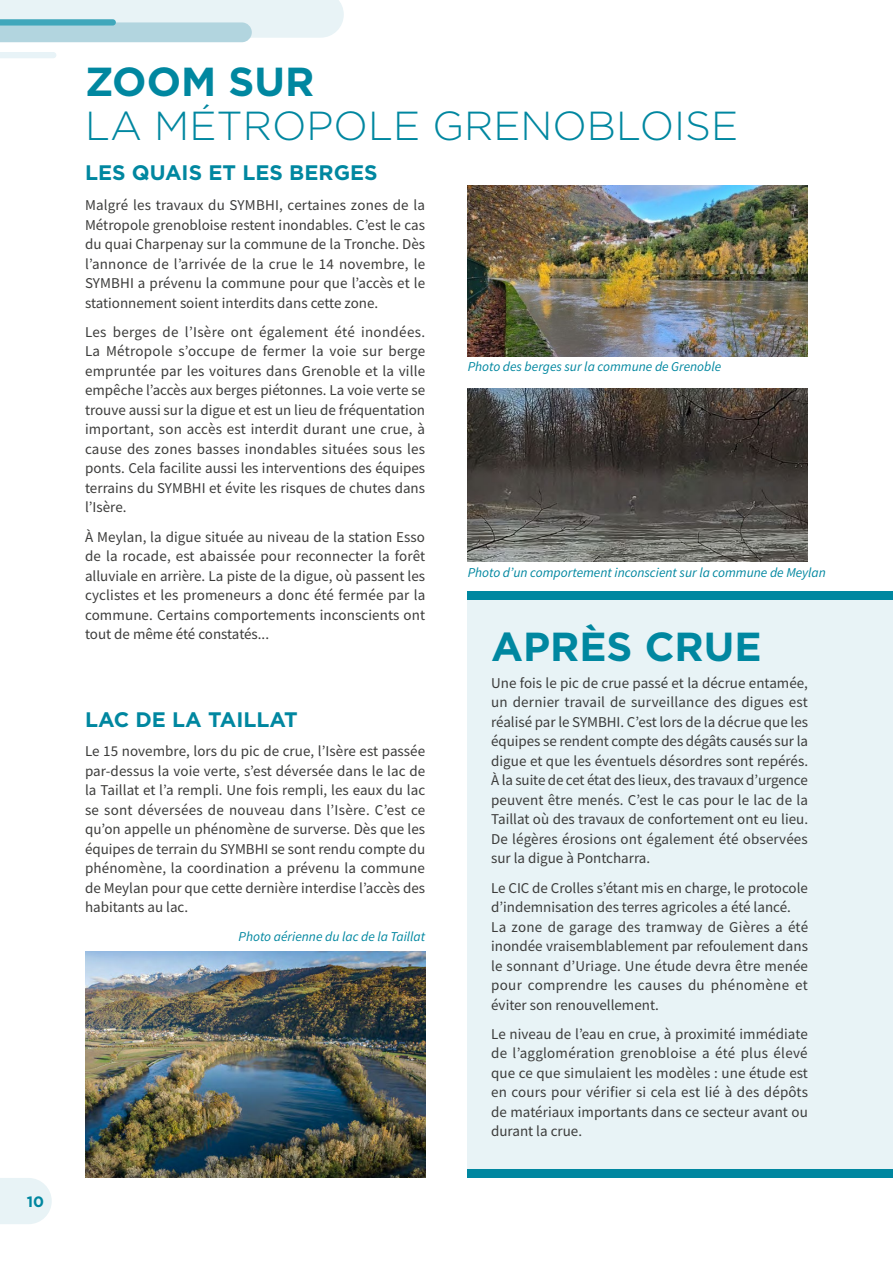
<style>
.page{position:relative;width:893px;height:1263px;background:#fff}
.page>*{position:absolute;margin:0;border:0;box-sizing:border-box;transform-origin:0 0}
.t1{font:300 40.5px "Gotham";color:#0087a0}
.t2{font:700 40.5px "Gotham";color:#0087a0}
.t3{font:700 21px "Gotham";color:#0087a0}
.t4{font:15px/19.5px "Source Sans Pro";color:#3c3c3b;text-align:justify}
.t5{font:700 15px "Gotham";color:#0087a0}
.t6{font:italic 13.5px "Source Sans Pro";color:#0087a0}
</style>
<div class="page">
<div style="left:468px;top:596px;width:425px;height:582px;background:#e8f3f6"></div>
<div style="left:468px;top:591px;width:425px;height:9px;background:#0087a0"></div>
<div style="left:468px;top:1169px;width:425px;height:8px;background:#0087a0"></div>
<img style="left:468px;top:186px;width:340px;height:170px">
<img style="left:85px;top:951px;width:340px;height:227px">
<svg style="left:0;top:1178px;width:52px;height:46px"></svg>
<img style="left:468px;top:389px;width:340px;height:172px">
<svg style="left:0;top:0;width:344px;height:42px"></svg>
<svg style="left:0;top:52px;width:56px;height:6px"></svg>
<p class="t5" style="left:27px;top:1193px;width:19px">10</p>
<h1 class="t2" style="left:85px;top:59px;width:231px">ZOOM SUR</h1>
<h1 class="t1" style="left:85px;top:104px;width:655px">LA MÉTROPOLE GRENOBLOISE</h1>
<h2 class="t3" style="left:85px;top:161px;width:294px">LES QUAIS ET LES BERGES</h2>
<p class="t4" style="left:85px;top:195px;width:342px">Malgré les travaux du SYMBHI, certaines zones de la Métropole grenobloise restent inondables. C’est le cas du quai Charpenay sur la commune de la Tronche. Dès l’annonce de l’arrivée de la crue le 14 novembre, le SYMBHI a prévenu la commune pour que l’accès et le stationnement soient interdits dans cette zone.</p>
<p class="t4" style="left:85px;top:322px;width:342px">Les berges de l’Isère ont également été inondées.<br>La Métropole s’occupe de fermer la voie sur berge empruntée par les voitures dans Grenoble et la ville empêche l’accès aux berges piétonnes. La voie verte se trouve aussi sur la digue et est un lieu de fréquentation important, son accès est interdit durant une crue, à cause des zones basses inondables situées sous les ponts. Cela facilite aussi les interventions des équipes terrains du SYMBHI et évite les risques de chutes dans l’Isère.</p>
<p class="t4" style="left:85px;top:527px;width:342px">À Meylan, la digue située au niveau de la station Esso de la rocade, est abaissée pour reconnecter la forêt alluviale en arrière. La piste de la digue, où passent les cyclistes et les promeneurs a donc été fermée par la commune. Certains comportements inconscients ont tout de même été constatés...</p>
<h2 class="t3" style="left:85px;top:707px;width:214px">LAC DE LA TAILLAT</h2>
<p class="t4" style="left:85px;top:741px;width:342px">Le 15 novembre, lors du pic de crue, l’Isère est passée par-dessus la voie verte, s’est déversée dans le lac de la Taillat et l’a rempli. Une fois rempli, les eaux du lac se sont déversées de nouveau dans l’Isère. C’est ce qu’on appelle un phénomène de surverse. Dès que les équipes de terrain du SYMBHI se sont rendu compte du phénomène, la coordination a prévenu la commune de Meylan pour que cette dernière interdise l’accès des habitants au lac.</p>
<p class="t6" style="left:239px;top:930px;width:188px">Photo aérienne du lac de la Taillat</p>
<p class="t6" style="left:468px;top:360px;width:255px">Photo des berges sur la commune de Grenoble</p>
<p class="t6" style="left:468px;top:565px;width:360px">Photo d’un comportement inconscient sur la commune de Meylan</p>
<h1 class="t2" style="left:491px;top:623px;width:272px">APRÈS CRUE</h1>
<p class="t4" style="left:491px;top:673px;width:319px">Une fois le pic de crue passé et la décrue entamée, un dernier travail de surveillance des digues est réalisé par le SYMBHI. C’est lors de la décrue que les équipes se rendent compte des dégâts causés sur la digue et que les éventuels désordres sont repérés.<br>À la suite de cet état des lieux, des travaux d’urgence peuvent être menés. C’est le cas pour le lac de la Taillat où des travaux de confortement ont eu lieu.<br>De légères érosions ont également été observées sur la digue à Pontcharra.</p>
<p class="t4" style="left:491px;top:878px;width:318px;text-align:left">Le CIC de Crolles s’étant mis en charge, le protocole d’indemnisation des terres agricoles a été lancé.<br>La zone de garage des tramway de Gières a été inondée vraisemblablement par refoulement dans le sonnant d’Uriage. Une étude devra être menée pour comprendre les causes du phénomène et éviter son renouvellement.</p>
<p class="t4" style="left:491px;top:1024px;width:318px">Le niveau de l’eau en crue, à proximité immédiate de l’agglomération grenobloise a été plus élevé que ce que simulaient les modèles : une étude est en cours pour vérifier si cela est lié à des dépôts de matériaux importants dans ce secteur avant ou durant la crue.</p>
</div>
